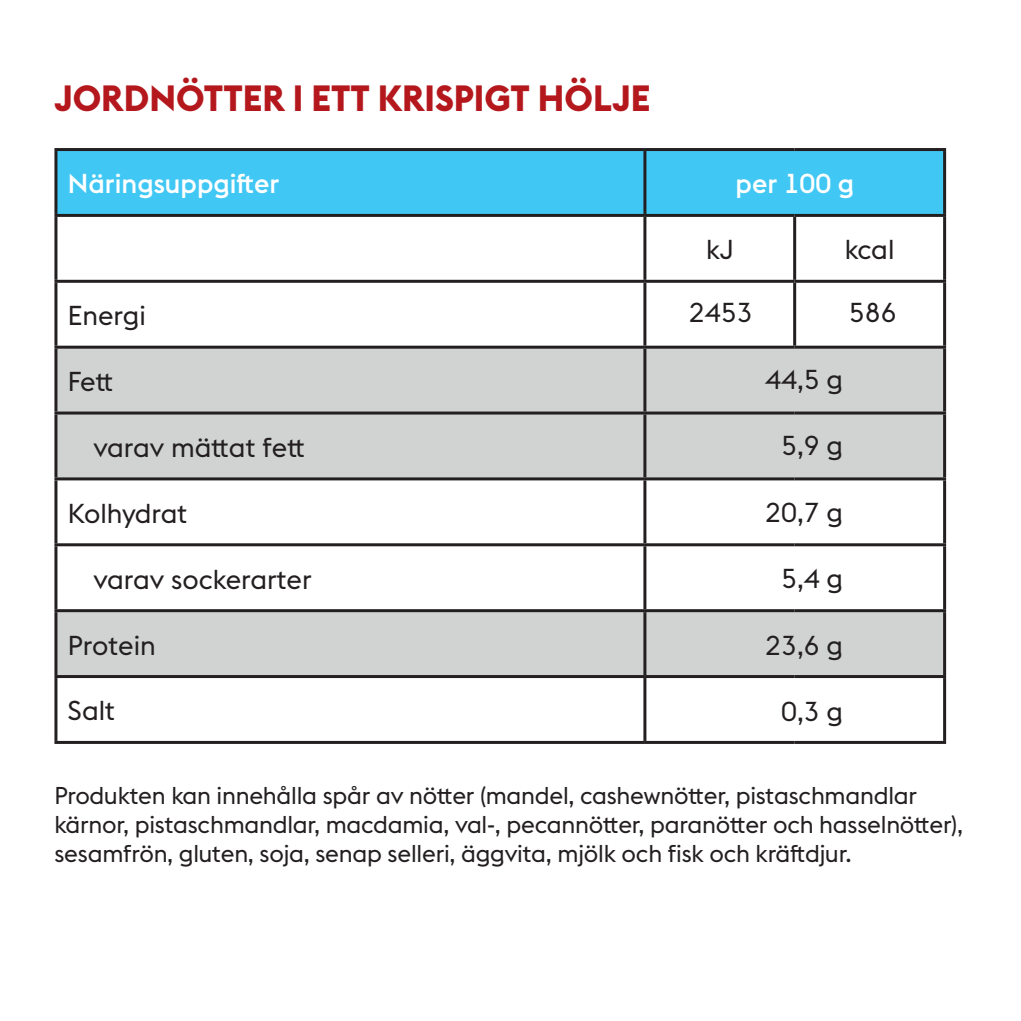
<style>
.page{position:relative;width:1021px;height:1021px;background:#fff}
.page>*{position:absolute;margin:0;border:0;box-sizing:border-box;transform-origin:0 0}
.t1{font:700 36px "Euclid FA";color:#b4181d}
.t2{font:27px "Euclid FA";color:#231f20}
.t3{font:500 27px "Euclid FA";color:#fff}
.t4{font:24px/28.8px "Euclid FA";letter-spacing:-.01em;color:#231f20}
</style>
<div class="page">
<div style="left:57px;top:151px;width:886px;height:63px;background:#40c7f4"></div>
<svg style="left:57px;top:348px;width:886px;height:327px;fill:#d0d3d2"></svg>
<hr style="left:54px;top:148px;width:591px;height:3px;background:#231f20">
<hr style="left:54px;top:151px;width:3px;height:63px;background:#231f20">
<hr style="left:645px;top:148px;width:149px;height:3px;background:#231f20">
<hr style="left:643px;top:151px;width:3px;height:63px;background:#231f20">
<hr style="left:794px;top:148px;width:152px;height:3px;background:#231f20">
<hr style="left:943px;top:151px;width:3px;height:63px;background:#231f20">
<hr style="left:54px;top:214px;width:591px;height:3px;background:#231f20">
<hr style="left:54px;top:217px;width:3px;height:63px;background:#231f20">
<hr style="left:645px;top:214px;width:149px;height:3px;background:#231f20">
<hr style="left:643px;top:217px;width:3px;height:63px;background:#231f20">
<hr style="left:794px;top:214px;width:152px;height:3px;background:#231f20">
<hr style="left:793px;top:217px;width:3px;height:63px;background:#231f20">
<hr style="left:943px;top:217px;width:3px;height:63px;background:#231f20">
<hr style="left:54px;top:280px;width:591px;height:3px;background:#231f20">
<hr style="left:54px;top:283px;width:3px;height:62px;background:#231f20">
<hr style="left:645px;top:280px;width:149px;height:3px;background:#231f20">
<hr style="left:643px;top:283px;width:3px;height:62px;background:#231f20">
<hr style="left:794px;top:280px;width:152px;height:3px;background:#231f20">
<hr style="left:793px;top:283px;width:3px;height:62px;background:#231f20">
<hr style="left:943px;top:283px;width:3px;height:62px;background:#231f20">
<hr style="left:54px;top:345px;width:591px;height:3px;background:#231f20">
<hr style="left:54px;top:348px;width:3px;height:63px;background:#231f20">
<hr style="left:645px;top:345px;width:149px;height:3px;background:#231f20">
<hr style="left:643px;top:348px;width:3px;height:63px;background:#231f20">
<hr style="left:794px;top:345px;width:152px;height:3px;background:#231f20">
<hr style="left:943px;top:348px;width:3px;height:63px;background:#231f20">
<hr style="left:54px;top:411px;width:591px;height:3px;background:#231f20">
<hr style="left:54px;top:414px;width:3px;height:63px;background:#231f20">
<hr style="left:645px;top:411px;width:149px;height:3px;background:#231f20">
<hr style="left:643px;top:414px;width:3px;height:63px;background:#231f20">
<hr style="left:794px;top:411px;width:152px;height:3px;background:#231f20">
<hr style="left:943px;top:414px;width:3px;height:63px;background:#231f20">
<hr style="left:54px;top:477px;width:591px;height:3px;background:#231f20">
<hr style="left:54px;top:480px;width:3px;height:63px;background:#231f20">
<hr style="left:645px;top:477px;width:149px;height:3px;background:#231f20">
<hr style="left:643px;top:480px;width:3px;height:63px;background:#231f20">
<hr style="left:794px;top:477px;width:152px;height:3px;background:#231f20">
<hr style="left:943px;top:480px;width:3px;height:63px;background:#231f20">
<hr style="left:54px;top:543px;width:591px;height:3px;background:#231f20">
<hr style="left:54px;top:546px;width:3px;height:63px;background:#231f20">
<hr style="left:645px;top:543px;width:149px;height:3px;background:#231f20">
<hr style="left:643px;top:546px;width:3px;height:63px;background:#231f20">
<hr style="left:794px;top:543px;width:152px;height:3px;background:#231f20">
<hr style="left:943px;top:546px;width:3px;height:63px;background:#231f20">
<hr style="left:54px;top:609px;width:591px;height:3px;background:#231f20">
<hr style="left:54px;top:612px;width:3px;height:63px;background:#231f20">
<hr style="left:645px;top:609px;width:149px;height:3px;background:#231f20">
<hr style="left:643px;top:612px;width:3px;height:63px;background:#231f20">
<hr style="left:794px;top:609px;width:152px;height:3px;background:#231f20">
<hr style="left:943px;top:612px;width:3px;height:63px;background:#231f20">
<hr style="left:54px;top:675px;width:591px;height:3px;background:#231f20">
<hr style="left:54px;top:678px;width:3px;height:63px;background:#231f20">
<hr style="left:645px;top:675px;width:149px;height:3px;background:#231f20">
<hr style="left:643px;top:678px;width:3px;height:63px;background:#231f20">
<hr style="left:794px;top:675px;width:152px;height:3px;background:#231f20">
<hr style="left:943px;top:678px;width:3px;height:63px;background:#231f20">
<hr style="left:54px;top:741px;width:591px;height:3px;background:#231f20">
<hr style="left:645px;top:741px;width:149px;height:3px;background:#231f20">
<hr style="left:794px;top:741px;width:152px;height:3px;background:#231f20">
<h1 class="t1" style="left:54px;top:77px;width:597px">JORDNÖTTER I ETT KRISPIGT HÖLJE</h1>
<p class="t3" style="left:68px;top:168px;width:213px">Näringsuppgifter</p>
<p class="t3" style="left:735px;top:168px;width:120px">per 100 g</p>
<p class="t2" style="left:706px;top:234px;width:29px">kJ</p>
<p class="t2" style="left:844px;top:234px;width:51px">kcal</p>
<p class="t2" style="left:68px;top:300px;width:79px">Energi</p>
<p class="t2" style="left:689px;top:297px;width:65px">2453</p>
<p class="t2" style="left:848px;top:297px;width:49px">586</p>
<p class="t2" style="left:68px;top:366px;width:47px">Fett</p>
<p class="t2" style="left:765px;top:364px;width:79px">44,5 g</p>
<p class="t2" style="left:93px;top:432px;width:213px">varav mättat fett</p>
<p class="t2" style="left:781px;top:430px;width:63px">5,9 g</p>
<p class="t2" style="left:68px;top:497px;width:121px">Kolhydrat</p>
<p class="t2" style="left:765px;top:496px;width:79px">20,7 g</p>
<p class="t2" style="left:93px;top:563px;width:220px">varav sockerarter</p>
<p class="t2" style="left:781px;top:563px;width:63px">5,4 g</p>
<p class="t2" style="left:68px;top:629px;width:89px">Protein</p>
<p class="t2" style="left:765px;top:629px;width:79px">23,6 g</p>
<p class="t2" style="left:68px;top:695px;width:49px">Salt</p>
<p class="t2" style="left:781px;top:696px;width:63px">0,3 g</p>
<p class="t4" style="left:54px;top:781px;width:910px">Produkten kan innehålla spår av nötter (mandel, cashewnötter, pistaschmandlar kärnor, pistaschmandlar, macdamia, val-, pecannötter, paranötter och hasselnötter), sesamfrön, gluten, soja, senap selleri, äggvita, mjölk och fisk och kräftdjur.</p>
</div>
